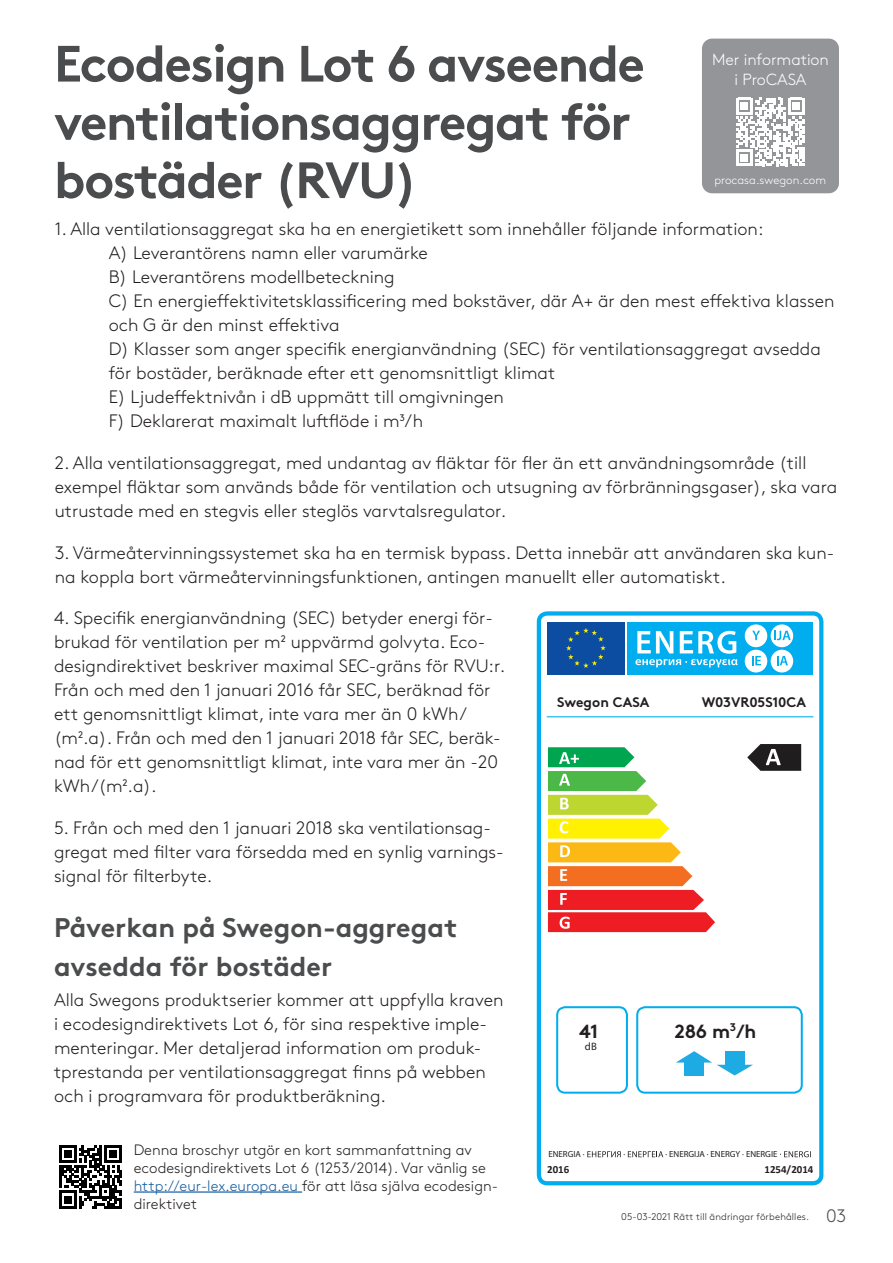
<style>
.page{position:relative;width:893px;height:1263px;background:#fff}
.page>*{position:absolute;margin:0;border:0;box-sizing:border-box;transform-origin:0 0}
.t1{font:700 51px/58.2px "Swegon Brown";letter-spacing:-.03em;color:#4b4c4d}
.t2{font:700 27px/38.7px "Swegon Brown";color:#4b4c4d}
.t3{font:700 19.05px "Swegon Brown";color:#231f20}
.t4{font:300 18px/24px "Swegon Brown";color:#231f20}
.t5{font:300 16.05px/20.2px "Swegon Brown";letter-spacing:-.005em;color:#fff;text-align:center}
.t6{font:300 15px/18px "Swegon Brown";color:#231f20}
.t7{font:700 13.8px "Swegon Brown";letter-spacing:-.005em;color:#231f20}
.t8{font:300 11.7px "Swegon Brown";color:#fff}
.t9{font:700 10.95px "Calibri";color:#231f20}
.t10{font:10.65px "Myriad Pro";color:#231f20}
.t11{font:300 9.75px "Swegon Brown";letter-spacing:.01em;color:#231f20}
.t12{font:8.85px "Myriad Pro";color:#231f20}
.s1{color:#175d9e}
.s2{font-size:18px;color:#4b4c4d}
</style>
<div class="page">
<div style="left:702px;top:39px;width:137px;height:154px;background:#939598;border-radius:10px"></div>
<svg style="left:736px;top:98px;width:68px;height:68px"></svg>
<svg style="left:548px;top:747px;width:167px;height:185px"></svg>
<svg style="left:587px;top:1151px;width:34px;height:6px"></svg>
<svg style="left:628px;top:1151px;width:35px;height:6px"></svg>
<svg style="left:780px;top:1151px;width:31px;height:6px"></svg>
<div style="left:537px;top:611px;width:286px;height:574px;border:4px solid #00aeef;border-radius:8px"></div>
<div style="left:547px;top:622px;width:78px;height:52px;background:#0d4da1"></div>
<div style="left:627px;top:622px;width:186px;height:52px;background:#00aeef"></div>
<svg style="left:566px;top:628px;width:40px;height:40px"></svg>
<svg style="left:635px;top:631px;width:103px;height:36px"></svg>
<div style="left:745px;top:624px;width:22px;height:23px;background:#fff;border-radius:50%"></div>
<svg style="left:752px;top:631px;width:8px;height:9px"></svg>
<div style="left:771px;top:624px;width:22px;height:23px;background:#fff;border-radius:50%"></div>
<div style="left:745px;top:650px;width:22px;height:22px;background:#fff;border-radius:50%"></div>
<svg style="left:752px;top:656px;width:9px;height:9px"></svg>
<div style="left:771px;top:650px;width:22px;height:22px;background:#fff;border-radius:50%"></div>
<svg style="left:774px;top:631px;width:17px;height:9px"></svg>
<svg style="left:777px;top:656px;width:11px;height:9px"></svg>
<hr style="left:547px;top:716px;width:266px;height:1px;background:#00aeef">
<svg style="left:556px;top:1006px;width:247px;height:88px"></svg>
<div style="left:725px;top:1051px;width:19px;height:14px;background:#1eaae2"></div>
<svg style="left:747px;top:744px;width:54px;height:27px"></svg>
<hr style="left:134px;top:1191px;width:168px;height:1px;background:#175d9e">
<svg style="left:59px;top:1145px;width:63px;height:63px"></svg>
<h1 class="t1" style="left:54px;top:29px;width:592px">Ecodesign Lot 6 avseende ventilationsaggregat för bostäder (RVU)</h1>
<p class="t5" style="left:712px;top:48px;width:118px">Mer information i ProCASA</p>
<p class="t8" style="left:714px;top:171px;width:113px">procasa.swegon.com</p>
<p class="t4" style="left:109px;top:215px;width:727px;text-indent:-54px">1. Alla ventilationsaggregat ska ha en energietikett som innehåller följande information:<br>A) Leverantörens namn eller varumärke<br>B) Leverantörens modellbeteckning<br>C) En energieffektivitetsklassificering med bokstäver, där A+ är den mest effektiva klassen och G är den minst effektiva<br>D) Klasser som anger specifik energianvändning (SEC) för ventilationsaggregat avsedda för bostäder, beräknade efter ett genomsnittligt klimat<br>E) Ljudeffektnivån i dB uppmätt till omgivningen<br>F) Deklarerat maximalt luftflöde i m3/h</p>
<p class="t4" style="left:55px;top:449px;width:784px">2. Alla ventilationsaggregat, med undantag av fläktar för fler än ett användningsområde (till exempel fläktar som används både för ventilation och utsugning av förbränningsgaser), ska vara utrustade med en stegvis eller steglös varvtalsregulator.</p>
<p class="t4" style="left:55px;top:539px;width:781px">3. Värmeåtervinningssystemet ska ha en termisk bypass. Detta innebär att användaren ska kun&shy;na koppla bort värmeåtervinningsfunktionen, antingen manuellt eller automatiskt.</p>
<p class="t4" style="left:54px;top:604px;width:453px">4. Specifik energianvändning (SEC) betyder energi för&shy;brukad för ventilation per m2 uppvärmd golvyta. Eco&shy;designdirektivet beskriver maximal SEC-gräns för RVU:r.<br>Från och med den 1 januari 2016 får SEC, beräknad för ett genomsnittligt klimat, inte vara mer än 0 kWh/ (m2.a). Från och med den 1 januari 2018 får SEC, beräk&shy;nad för ett genomsnittligt klimat, inte vara mer än -20 kWh/(m2.a).</p>
<p class="t4" style="left:54px;top:814px;width:451px">5. Från och med den 1 januari 2018 ska ventilationsag&shy;gregat med filter vara försedda med en synlig varnings&shy;signal för filterbyte.</p>
<h2 class="t2" style="left:54px;top:906px;width:405px">Påverkan på Swegon-aggregat avsedda för bostäder</h2>
<p class="t4" style="left:54px;top:987px;width:451px">Alla Swegons produktserier kommer att uppfylla kraven i ecodesigndirektivets Lot 6, för sina respektive imple&shy;menteringar. Mer detaljerad information om produk&shy;tprestanda per ventilationsaggregat finns på webben och i programvara för produktberäkning.</p>
<p class="t6" style="left:134px;top:1139px;width:366px">Denna broschyr utgör en kort sammanfattning av ecodesigndirektivets Lot 6 (1253/2014). Var vänlig se <span class="s1">http://eur-lex.europa.eu</span> för att läsa själva ecodesign&shy;direktivet</p>
<p class="t7" style="left:557px;top:691px;width:94px">Swegon CASA</p>
<p class="t7" style="left:702px;top:691px;width:106px">W03VR05S10CA</p>
<p class="t3" style="left:579px;top:1016px;width:20px">41</p>
<p class="t3" style="left:675px;top:1016px;width:83px">286 m<sup>3</sup>/h</p>
<p class="t10" style="left:585px;top:1039px;width:13px">dB</p>
<p class="t12" style="left:548px;top:1149px;width:38px">ENERGIA ·</p>
<p class="t12" style="left:623px;top:1149px;width:3px">·</p>
<p class="t12" style="left:665px;top:1149px;width:113px">· ENERGIJA · ENERGY · ENERGIE</p>
<p class="t9" style="left:547px;top:1162px;width:24px">2016</p>
<p class="t9" style="left:764px;top:1162px;width:51px">1254/2014</p>
<p class="t11" style="left:621px;top:1210px;width:226px">05-03-2021 Rätt till ändringar förbehålles. <span class="s2">03</span></p>
</div>
